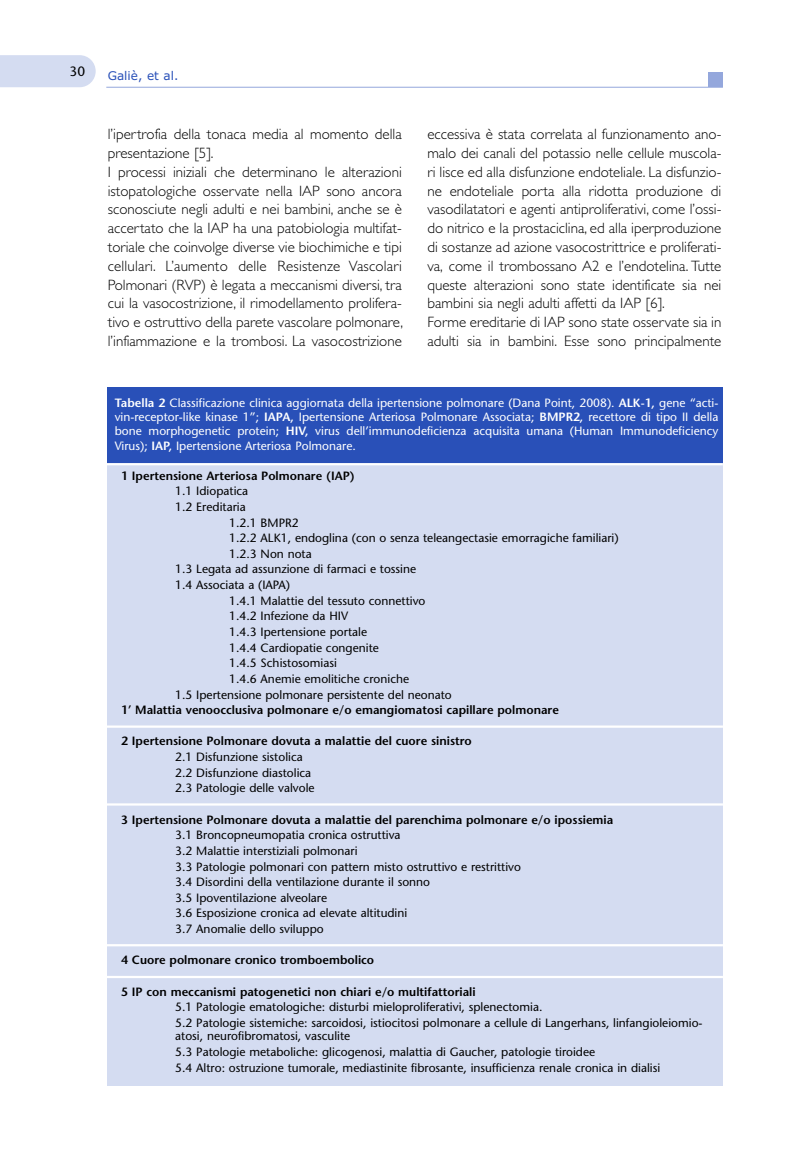
<style>
.page{position:relative;width:808px;height:1149px;background:#fff}
.page>*{position:absolute;margin:0;border:0;box-sizing:border-box;transform-origin:0 0}
.t1{font:300 15px/18.8px "Gill Sans";color:#000}
.t2{font:13.5px "Stone Sans";color:#000}
.t3{font:12px/15.6px "Stone Sans";color:#000}
.t4{font:12px/14.4px "Stone Sans";color:#fff;text-align:justify}
.t5{font:600 12px "Stone Sans";color:#000}
.t6{font:12px "Verdana";color:#2950b8}
.s1{font-weight:600}
</style>
<div class="page">
<hr style="left:106px;top:87px;width:617px;height:1px;background:#94a7dc">
<div style="left:0;top:55px;width:96px;height:32px;background:#d4dcf1"></div>
<div style="left:708px;top:73px;width:15px;height:14px;background:#94a7dc"></div>
<div style="left:107px;top:387px;width:616px;height:83px;background:#2950b8"></div>
<div style="left:107px;top:465px;width:616px;height:619px;background:#d4dcf1"></div>
<hr style="left:106px;top:463px;width:617px;height:2px;background:#fff">
<hr style="left:106px;top:725px;width:617px;height:2px;background:#fff">
<hr style="left:106px;top:803px;width:617px;height:2px;background:#fff">
<hr style="left:106px;top:975px;width:617px;height:2px;background:#fff">
<hr style="left:106px;top:943px;width:617px;height:3px;background:#fff">
<p class="t2" style="left:70px;top:66px;width:17px">30</p>
<p class="t6" style="left:108px;top:69px;width:72px">Galiè, et al.</p>
<p class="t1" style="left:108px;top:126px;width:297px">l’ipertrofia della tonaca media al momento della presentazione [5].<br>I processi iniziali che determinano le alterazioni istopatologiche osservate nella IAP sono ancora sconosciute negli adulti e nei bambini, anche se è accertato che la IAP ha una patobiologia multifat&shy;toriale che coinvolge diverse vie biochimiche e tipi cellulari. L’aumento delle Resistenze Vascolari Polmonari (RVP) è legata a meccanismi diversi, tra cui la vasocostrizione, il rimodellamento prolifera&shy;tivo e ostruttivo della parete vascolare polmonare, l’infiammazione e la trombosi. La vasocostrizione</p>
<p class="t1" style="left:427px;top:126px;width:296px">eccessiva è stata correlata al funzionamento ano&shy;malo dei canali del potassio nelle cellule muscola&shy;ri lisce ed alla disfunzione endoteliale. La disfunzio&shy;ne endoteliale porta alla ridotta produzione di vasodilatatori e agenti antiproliferativi, come l’ossi&shy;do nitrico e la prostaciclina, ed alla iperproduzione di sostanze ad azione vasocostrittrice e proliferati&shy;va, come il trombossano A2 e l’endotelina. Tutte queste alterazioni sono state identificate sia nei bambini sia negli adulti affetti da IAP [6].<br>Forme ereditarie di IAP sono state osservate sia in adulti sia in bambini. Esse sono principalmente</p>
<p class="t4" style="left:115px;top:396px;width:605px"><span class="s1">Tabella 2</span> Classificazione clinica aggiornata della ipertensione polmonare (Dana Point, 2008). <span class="s1">ALK-1,</span> gene “acti&shy;vin-receptor-like kinase 1”; <span class="s1">IAPA,</span> Ipertensione Arteriosa Polmonare Associata; <span class="s1">BMPR2,</span> recettore di tipo II della bone morphogenetic protein; <span class="s1">HIV,</span> virus dell’immunodeficienza acquisita umana (Human Immunodeficiency Virus); <span class="s1">IAP,</span> Ipertensione Arteriosa Polmonare.</p>
<p class="t5" style="left:121px;top:470px;width:235px">1 Ipertensione Arteriosa Polmonare (IAP)</p>
<p class="t3" style="left:175px;top:484px;width:74px">1.1 Idiopatica</p>
<p class="t3" style="left:175px;top:500px;width:72px">1.2 Ereditaria</p>
<p class="t3" style="left:229px;top:515px;width:71px">1.2.1 BMPR2</p>
<p class="t3" style="left:229px;top:531px;width:391px">1.2.2 ALK1, endoglina (con o senza teleangectasie emorragiche familiari)</p>
<p class="t3" style="left:229px;top:547px;width:84px">1.2.3 Non nota</p>
<p class="t3" style="left:175px;top:562px;width:242px">1.3 Legata ad assunzione di farmaci e tossine</p>
<p class="t3" style="left:175px;top:578px;width:116px">1.4 Associata a (IAPA)</p>
<p class="t3" style="left:229px;top:593px;width:198px">1.4.1 Malattie del tessuto connettivo</p>
<p class="t3" style="left:229px;top:609px;width:120px">1.4.2 Infezione da HIV</p>
<p class="t3" style="left:229px;top:625px;width:139px">1.4.3 Ipertensione portale</p>
<p class="t3" style="left:229px;top:640px;width:151px">1.4.4 Cardiopatie congenite</p>
<p class="t3" style="left:229px;top:656px;width:109px">1.4.5 Schistosomiasi</p>
<p class="t3" style="left:229px;top:672px;width:181px">1.4.6 Anemie emolitiche croniche</p>
<p class="t3" style="left:175px;top:687px;width:278px">1.5 Ipertensione polmonare persistente del neonato</p>
<p class="t5" style="left:121px;top:705px;width:439px">1’ Malattia venoocclusiva polmonare e/o emangiomatosi capillare polmonare</p>
<p class="t5" style="left:121px;top:736px;width:352px">2 Ipertensione Polmonare dovuta a malattie del cuore sinistro</p>
<p class="t3" style="left:175px;top:750px;width:141px">2.1 Disfunzione sistolica<br>2.2 Disfunzione diastolica<br>2.3 Patologie delle valvole</p>
<p class="t5" style="left:121px;top:814px;width:493px">3 Ipertensione Polmonare dovuta a malattie del parenchima polmonare e/o ipossiemia</p>
<p class="t3" style="left:175px;top:828px;width:347px">3.1 Broncopneumopatia cronica ostruttiva<br>3.2 Malattie interstiziali polmonari<br>3.3 Patologie polmonari con pattern misto ostruttivo e restrittivo 3.4 Disordini della ventilazione durante il sonno<br>3.5 Ipoventilazione alveolare<br>3.6 Esposizione cronica ad elevate altitudini<br>3.7 Anomalie dello sviluppo</p>
<p class="t5" style="left:121px;top:955px;width:254px">4 Cuore polmonare cronico tromboembolico</p>
<p class="t5" style="left:121px;top:986px;width:356px">5 IP con meccanismi patogenetici non chiari e/o multifattoriali</p>
<p class="t3" style="left:175px;top:1000px;width:529px">5.1 Patologie ematologiche: disturbi mieloproliferativi, splenectomia.<br>5.2 Patologie sistemiche: sarcoidosi, istiocitosi polmonare a cellule di Langerhans, linfangioleiomio-</p>
<p class="t3" style="left:175px;top:1029px;width:486px">atosi, neurofibromatosi, vasculite<br>5.3 Patologie metaboliche: glicogenosi, malattia di Gaucher, patologie tiroidee<br>5.4 Altro: ostruzione tumorale, mediastinite fibrosante, insufficienza renale cronica in dialisi</p>
</div>
